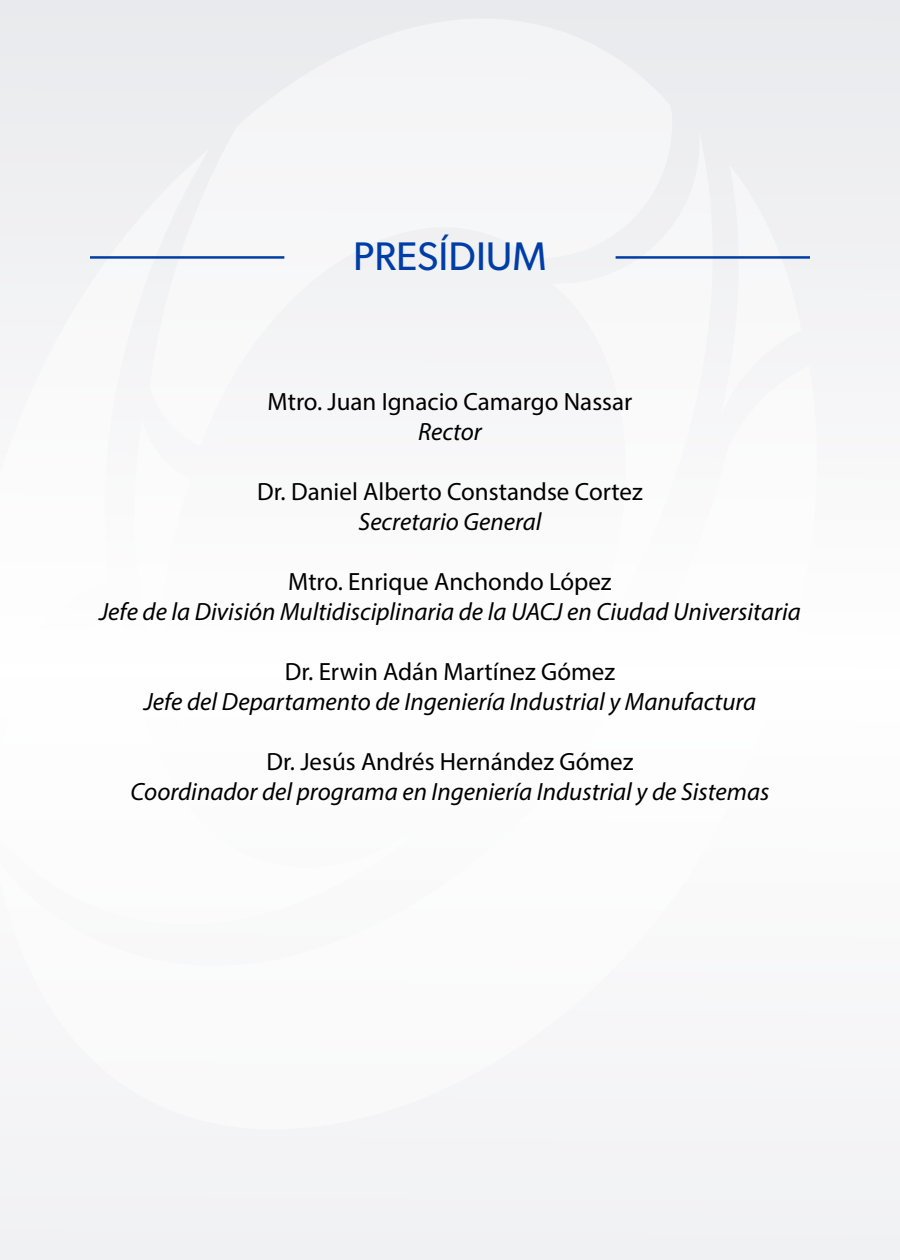
<style>
.page{position:relative;width:900px;height:1260px;background:#f6f6f8}
.page>*{position:absolute;margin:0;border:0;box-sizing:border-box;transform-origin:0 0}
.t1{font:40px "Gibson";color:#003da7}
.t2{font:italic 25px "Myriad Pro";color:#000}
.t3{font:25px "Myriad Pro";color:#000}
</style>
<div class="page">
<hr style="left:616px;top:256px;width:194px;height:3px;background:#003da7">
<hr style="left:90px;top:256px;width:194px;height:3px;background:#003da7">
<h1 class="t1" style="left:353px;top:232px;width:195px">PRESÍDIUM</h1>
<p class="t3" style="left:268px;top:386px;width:366px">Mtro. Juan Ignacio Camargo Nassar</p>
<p class="t2" style="left:418px;top:416px;width:65px">Rector</p>
<p class="t3" style="left:257px;top:476px;width:387px">Dr. Daniel Alberto Constandse Cortez</p>
<p class="t2" style="left:358px;top:506px;width:185px">Secretario General</p>
<p class="t3" style="left:288px;top:566px;width:325px">Mtro. Enrique Anchondo López</p>
<p class="t2" style="left:99px;top:596px;width:703px">Jefe de la División Multidisciplinaria de la UACJ en Ciudad Universitaria</p>
<p class="t3" style="left:285px;top:656px;width:332px">Dr. Erwin Adán Martínez Gómez</p>
<p class="t2" style="left:144px;top:686px;width:614px">Jefe del Departamento de Ingeniería Industrial y Manufactura</p>
<p class="t3" style="left:266px;top:746px;width:369px">Dr. Jesús Andrés Hernández Gómez</p>
<p class="t2" style="left:131px;top:776px;width:640px">Coordinador del programa en Ingeniería Industrial y de Sistemas</p>
</div>
